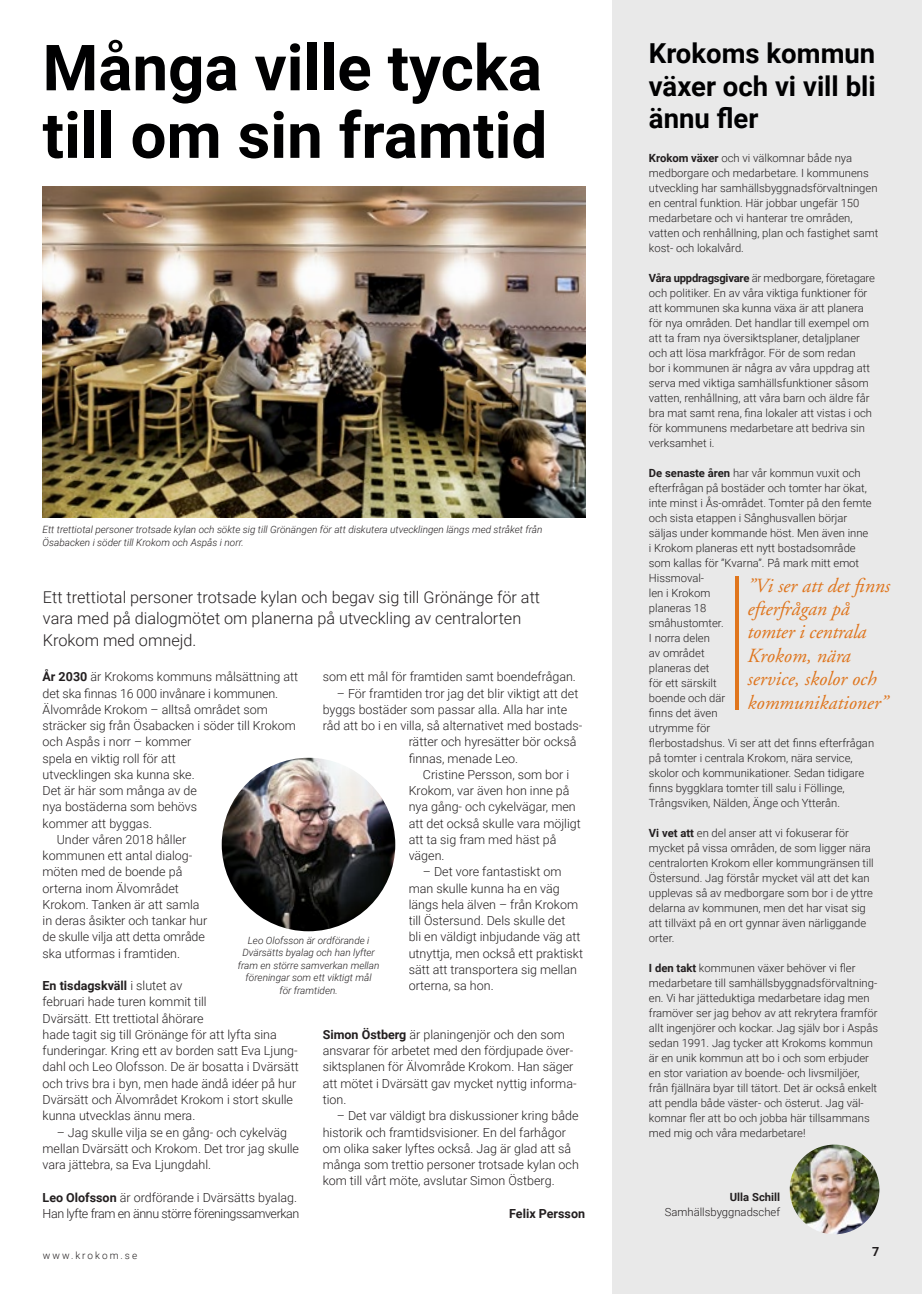
<style>
.page{position:relative;width:922px;height:1294px;background:#fff}
.page>*{position:absolute;margin:0;border:0;box-sizing:border-box;transform-origin:0 0}
.t1{font:700 63.62px/67.5px "Roboto";color:#000001}
.t2{font:700 27.5px/32.5px "Roboto";color:#000001;text-align:justify}
.t3{font:italic 20px/23.4px "Adobe Garamond";color:#f58220}
.t4{font:300 16.25px/21.2px "Roboto";color:#231f20}
.t5{font:300 12.5px/16.2px "Roboto";color:#231f20}
.t6{font:300 12.5px/16.2px "Roboto";letter-spacing:-.03em;color:#231f20}
.t7{font:700 12.5px "Roboto";color:#231f20}
.t8{font:300 11.25px/15px "Roboto";color:#231f20}
.t9{font:700 11.25px "Roboto";color:#231f20}
.t10{font:italic 300 10px/12.5px "Roboto";color:#231f20;text-align:center}
.t11{font:300 10px "Roboto";letter-spacing:.2em;color:#231f20}
.s1{font-weight:700}
</style>
<div class="page">
<div style="left:612px;top:0;width:309px;height:1293px;background:#e9e9e9"></div>
<img style="left:43px;top:187px;width:542px;height:330px">
<img style="left:789px;top:1144px;width:90px;height:90px;border-radius:45px">
<svg style="left:735px;top:576px;width:3px;height:134px"></svg>
<img style="left:222px;top:757px;width:173px;height:174px;border-radius:87px">
<h1 class="t1" style="left:43px;top:32px;width:506px">Många ville tycka till om sin framtid</h1>
<p class="t10" style="left:43px;top:523px;width:501px;text-align:left">Ett trettiotal personer trotsade kylan och sökte sig till Grönängen för att diskutera utvecklingen längs med stråket från<br>Ösabacken i söder till Krokom och Aspås i norr.</p>
<h3 class="t4" style="left:43px;top:586px;width:498px">Ett trettiotal personer trotsade kylan och begav sig till Grönänge för att vara med på dialogmötet om planerna på utveckling av centralorten<br>Krokom med omnejd.</h3>
<p class="t5" style="left:43px;top:668px;width:257px"><span class="s1">År 2030</span> är Krokoms kommuns målsättning att</p>
<p class="t5" style="left:43px;top:684px;width:237px">det ska finnas 16 000 invånare i kommunen.</p>
<p class="t5" style="left:43px;top:700px;width:227px">Älvområde Krokom – alltså området som</p>
<p class="t5" style="left:43px;top:717px;width:255px">sträcker sig från Ösabacken i söder till Krokom</p>
<p class="t5" style="left:43px;top:733px;width:150px">och Aspås i norr – kommer</p>
<p class="t5" style="left:43px;top:749px;width:135px">spela en viktig roll för att</p>
<p class="t5" style="left:43px;top:765px;width:154px">utvecklingen ska kunna ske.</p>
<p class="t5" style="left:43px;top:782px;width:156px">Det är här som många av de</p>
<p class="t5" style="left:43px;top:798px;width:156px">nya bostäderna som behövs</p>
<p class="t5" style="left:43px;top:814px;width:111px">kommer att byggas.</p>
<p class="t5" style="left:57px;top:830px;width:131px">Under våren 2018 håller</p>
<p class="t5" style="left:43px;top:847px;width:151px">kommunen ett antal dialog-</p>
<p class="t5" style="left:43px;top:863px;width:141px">möten med de boende på</p>
<p class="t5" style="left:43px;top:879px;width:138px">orterna inom Älvområdet</p>
<p class="t5" style="left:43px;top:895px;width:158px">Krokom. Tanken är att samla</p>
<p class="t5" style="left:43px;top:912px;width:166px">in deras åsikter och tankar hur</p>
<p class="t5" style="left:43px;top:928px;width:164px">de skulle vilja att detta område</p>
<p class="t5" style="left:43px;top:944px;width:139px">ska utformas i framtiden.</p>
<p class="t5" style="left:43px;top:977px;width:257px"><span class="s1">En tisdagskväll</span> i slutet av<br>februari hade turen kommit till<br>Dvärsätt. Ett trettiotal åhörare<br>hade tagit sig till Grönänge för att lyfta sina funderingar. Kring ett av borden satt Eva Ljung&shy;dahl och Leo Olofsson. De är bosatta i Dvärsätt och trivs bra i byn, men hade ändå idéer på hur Dvärsätt och Älvområdet Krokom i stort skulle kunna utvecklas ännu mera.</p>
<p class="t5" style="left:43px;top:1123px;width:258px;text-indent:14px">– Jag skulle vilja se en gång- och cykelväg mellan Dvärsätt och Krokom. Det tror jag skulle vara jättebra, sa Eva Ljungdahl.</p>
<p class="t6" style="left:43px;top:1188px;width:258px"><span class="s1">Leo Olofsson</span> är ordförande i Dvärsätts byalag.<br>Han lyfte fram en ännu större föreningssamverkan</p>
<p class="t5" style="left:322px;top:668px;width:255px">som ett mål för framtiden samt boendefrågan.</p>
<p class="t5" style="left:337px;top:684px;width:243px">– För framtiden tror jag det blir viktigt att det</p>
<p class="t5" style="left:322px;top:700px;width:246px">byggs bostäder som passar alla. Alla har inte</p>
<p class="t5" style="left:322px;top:717px;width:261px">råd att bo i en villa, så alternativet med bostads-</p>
<p class="t5" style="left:408px;top:733px;width:169px">rätter och hyresätter bör också</p>
<p class="t5" style="left:408px;top:749px;width:111px">finnas, menade Leo.</p>
<p class="t5" style="left:423px;top:765px;width:148px">Cristine Persson, som bor i</p>
<p class="t5" style="left:408px;top:782px;width:162px">Krokom, var även hon inne på</p>
<p class="t5" style="left:408px;top:798px;width:168px">nya gång- och cykelvägar, men</p>
<p class="t5" style="left:408px;top:814px;width:174px">att det också skulle vara möjligt</p>
<p class="t5" style="left:408px;top:830px;width:149px">att ta sig fram med häst på</p>
<p class="t5" style="left:408px;top:847px;width:37px">vägen.</p>
<p class="t5" style="left:408px;top:863px;width:176px;text-indent:14px">– Det vore fantastiskt om man skulle kunna ha en väg längs hela älven – från Krokom till Östersund. Dels skulle det<br>bli en väldigt inbjudande väg att utnyttja, men också ett praktiskt sätt att transportera sig mellan orterna, sa hon.</p>
<p class="t5" style="left:322px;top:1025px;width:255px"><span class="s1">Simon Östberg</span> är planingenjör och den som ansvarar för arbetet med den fördjupade över&shy;siktsplanen för Älvområde Krokom. Han säger att mötet i Dvärsätt gav mycket nyttig informa&shy;tion.</p>
<p class="t5" style="left:322px;top:1107px;width:258px;text-indent:14px">– Det var väldigt bra diskussioner kring både historik och framtidsvisioner. En del farhågor om olika saker lyftes också. Jag är glad att så många som trettio personer trotsade kylan och kom till vårt möte, avslutar Simon Östberg.</p>
<p class="t7" style="left:509px;top:1204px;width:77px">Felix Persson</p>
<p class="t10" style="left:238px;top:933px;width:143px">Leo Olofsson är ordförande i<br>Dvärsätts byalag och han lyfter fram en större samverkan mellan föreningar som ett viktigt mål<br>för framtiden.</p>
<h2 class="t2" style="left:648px;top:36px;width:228px">Krokoms kommun växer och vi vill bli ännu fler</h2>
<p class="t8" style="left:648px;top:150px;width:231px"><span class="s1">Krokom växer</span> och vi välkomnar både nya medborgare och medarbetare. I kommunens utveckling har samhällsbyggnadsförvaltningen en central funktion. Här jobbar ungefär 150 medarbetare och vi hanterar tre områden, vatten och renhållning, plan och fastighet samt kost- och lokalvård.</p>
<p class="t8" style="left:648px;top:270px;width:227px"><span class="s1">Våra uppdragsgivare</span> är medborgare, företagare och politiker. En av våra viktiga funktioner för att kommunen ska kunna växa är att planera för nya områden. Det handlar till exempel om att ta fram nya översiktsplaner, detaljplaner och att lösa markfrågor. För de som redan<br>bor i kommunen är några av våra uppdrag att serva med viktiga samhällsfunktioner såsom vatten, renhållning, att våra barn och äldre får bra mat samt rena, fina lokaler att vistas i och för kommunens medarbetare att bedriva sin verksamhet i.</p>
<p class="t8" style="left:648px;top:465px;width:227px"><span class="s1">De senaste åren</span> har vår kommun vuxit och efterfrågan på bostäder och tomter har ökat, inte minst i Ås-området. Tomter på den femte och sista etappen i Sånghusvallen börjar säljas under kommande höst. Men även inne<br>i Krokom planeras ett nytt bostadsområde som kallas för ”Kvarna”. På mark mitt emot<br>Hissmoval-<br>len i Krokom<br>planeras 18<br>småhustomter.<br>I norra delen<br>av området<br>planeras det<br>för ett särskilt<br>boende och där<br>finns det även<br>utrymme för<br>flerbostadshus. Vi ser att det finns efterfrågan på tomter i centrala Krokom, nära service, skolor och kommunikationer. Sedan tidigare finns byggklara tomter till salu i Föllinge,<br>Trångsviken, Nälden, Änge och Ytterån.</p>
<p class="t8" style="left:648px;top:825px;width:226px"><span class="s1">Vi vet att</span> en del anser att vi fokuserar för mycket på vissa områden, de som ligger nära centralorten Krokom eller kommungränsen till Östersund. Jag förstår mycket väl att det kan upplevas så av medborgare som bor i de yttre delarna av kommunen, men det har visat sig att tillväxt på en ort gynnar även närliggande orter.</p>
<p class="t8" style="left:648px;top:960px;width:231px"><span class="s1">I den takt</span> kommunen växer behöver vi fler medarbetare till samhällsbyggnadsförvaltning&shy;en. Vi har jätteduktiga medarbetare idag men framöver ser jag behov av att rekrytera framför allt ingenjörer och kockar. Jag själv bor i Aspås sedan 1991. Jag tycker att Krokoms kommun är en unik kommun att bo i och som erbjuder en stor variation av boende- och livsmiljöer, från fjällnära byar till tätort. Det är också enkelt att pendla både väster- och österut. Jag väl&shy;komnar fler att bo och jobba här tillsammans med mig och våra medarbetare!</p>
<h3 class="t3" style="left:747px;top:574px;width:144px">”Vi ser att det finns efterfrågan på tomter i centrala<br>Krokom, nära service, skolor och kommunikationer”</h3>
<p class="t9" style="left:729px;top:1189px;width:52px">Ulla Schill</p>
<p class="t8" style="left:664px;top:1204px;width:117px">Samhällsbyggnadschef</p>
<p class="t11" style="left:43px;top:1247px;width:96px">www.krokom.se</p>
<p class="t7" style="left:872px;top:1243px;width:9px">7</p>
</div>
